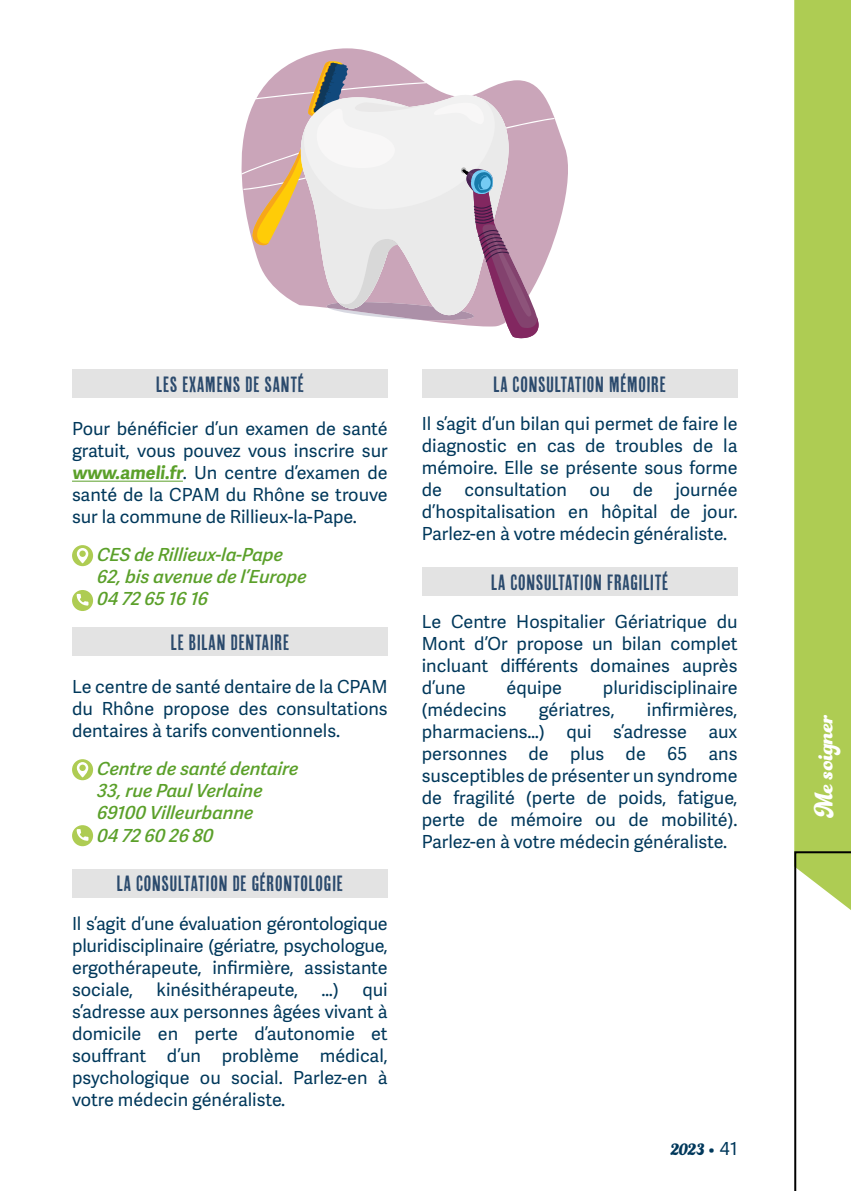
<style>
.page{position:relative;width:851px;height:1191px;background:#fff}
.page>*{position:absolute;margin:0;border:0;box-sizing:border-box;transform-origin:0 0}
.t1{font:28px "Funkydori";color:#fff}
.t2{font:22px "Cheap Pine Sans";letter-spacing:.01em;color:#2b4a6d}
.t3{font:20px "Funkydori";color:#00385b}
.t4{font:18px/22px "Adelle Sans";color:#00385b;text-align:justify}
.t5{font:italic 600 18px/22px "Adelle Sans";color:#5ba02a}
.s1{font-weight:700;color:#5ba02a}
.s2{font-family:"Adelle Sans";font-size:16px}
.s3{font-family:"Adelle Sans";font-size:18px}
</style>
<div class="page">
<div style="left:794px;top:0;width:56px;height:850px;background:#aecc53"></div>
<svg style="left:794px;top:850px;width:56px;height:341px"></svg>
<hr style="left:72px;top:481px;width:111px;height:1px;background:#5ba02a">
<div style="left:72px;top:369px;width:315px;height:29px;background:#e3e3e3"></div>
<div style="left:72px;top:545px;width:21px;height:21px;background:#aecc53;border-radius:50%"></div>
<svg style="left:77px;top:548px;width:11px;height:15px"></svg>
<div style="left:72px;top:590px;width:21px;height:21px;background:#aecc53;border-radius:50%"></div>
<svg style="left:77px;top:594px;width:11px;height:11px"></svg>
<div style="left:72px;top:627px;width:315px;height:29px;background:#e3e3e3"></div>
<div style="left:72px;top:759px;width:21px;height:21px;background:#aecc53;border-radius:50%"></div>
<svg style="left:77px;top:762px;width:11px;height:15px"></svg>
<div style="left:72px;top:825px;width:21px;height:21px;background:#aecc53;border-radius:50%"></div>
<svg style="left:77px;top:829px;width:11px;height:11px"></svg>
<div style="left:72px;top:869px;width:315px;height:28px;background:#e3e3e3"></div>
<div style="left:422px;top:369px;width:315px;height:29px;background:#e3e3e3"></div>
<div style="left:422px;top:567px;width:315px;height:29px;background:#e3e3e3"></div>
<svg style="left:295px;top:48px;width:273px;height:192px"></svg>
<svg style="left:241px;top:61px;width:313px;height:277px"></svg>
<p class="t2" style="left:156px;top:372px;width:149px">LES EXAMENS DE SANTÉ</p>
<p class="t4" style="left:72px;top:417px;width:317px">Pour bénéficier d’un examen de santé gratuit, vous pouvez vous inscrire sur <span class="s1">www.ameli.fr</span>. Un centre d’examen de santé de la CPAM du Rhône se trouve sur la commune de Rillieux-la-Pape.</p>
<p class="t5" style="left:97px;top:544px;width:213px">CES de Rillieux-la-Pape<br>62, bis avenue de l’Europe<br>04 72 65 16 16</p>
<p class="t2" style="left:170px;top:630px;width:120px">LE BILAN DENTAIRE</p>
<p class="t4" style="left:72px;top:675px;width:317px">Le centre de santé dentaire de la CPAM du Rhône propose des consultations dentaires à tarifs conventionnels.</p>
<p class="t5" style="left:97px;top:758px;width:205px">Centre de santé dentaire<br>33, rue Paul Verlaine<br>69100 Villeurbanne<br>04 72 60 26 80</p>
<p class="t2" style="left:117px;top:871px;width:228px">LA CONSULTATION DE GÉRONTOLOGIE</p>
<p class="t4" style="left:72px;top:911px;width:317px">Il s’agit d’une évaluation gérontologique pluridisciplinaire (gériatre, psychologue, ergothérapeute, infirmière, assistante sociale,</p>
<p class="t4" style="left:156px;top:977px;width:143px">kinésithérapeute,</p>
<p class="t4" style="left:321px;top:977px;width:19px">…)</p>
<p class="t4" style="left:72px;top:977px;width:317px;text-indent:290px">qui s’adresse aux personnes âgées vivant à domicile en perte d’autonomie et souffrant d’un problème médical, psychologique ou social. Parlez-en à votre médecin généraliste.</p>
<p class="t2" style="left:493px;top:372px;width:174px">LA CONSULTATION MÉMOIRE</p>
<p class="t4" style="left:422px;top:412px;width:317px">Il s’agit d’un bilan qui permet de faire le diagnostic en cas de troubles de la mémoire. Elle se présente sous forme de consultation ou de journée d’hospitalisation en hôpital de jour.<br>Parlez-en à votre médecin généraliste.</p>
<p class="t2" style="left:491px;top:570px;width:179px">LA CONSULTATION FRAGILITÉ</p>
<p class="t4" style="left:422px;top:610px;width:317px">Le Centre Hospitalier Gériatrique du Mont d’Or propose un bilan complet incluant différents domaines auprès d’une</p>
<p class="t4" style="left:506px;top:676px;width:57px">équipe</p>
<p class="t4" style="left:602px;top:676px;width:136px">pluridisciplinaire</p>
<p class="t4" style="left:422px;top:698px;width:317px;text-indent:225px">infirmières, pharmaciens…) qui s’adresse aux personnes de plus de 65 ans susceptibles de présenter un syndrome de fragilité (perte de poids, fatigue, perte de mémoire ou de mobilité).<br>Parlez-en à votre médecin généraliste.</p>
<p class="t4" style="left:422px;top:698px;width:86px">(médecins</p>
<p class="t4" style="left:539px;top:698px;width:77px">gériatres,</p>
<p class="t3" style="left:670px;top:1135px;width:69px">2023 <span class="s2">•</span> <span class="s3">41</span></p>
<h1 class="t1" style="left:806px;top:818px;width:106px;rotate:-90deg">Me soigner</h1>
</div>
